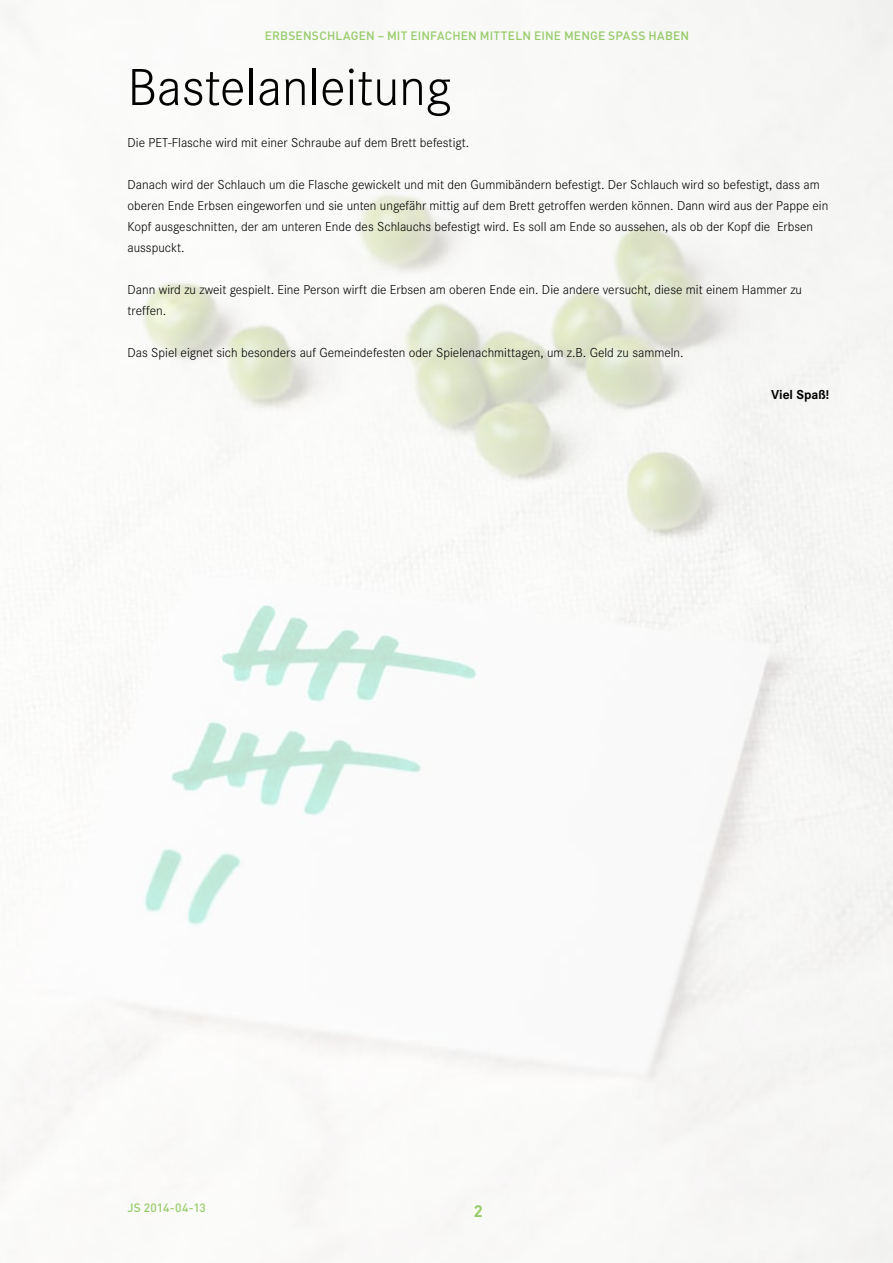
<style>
.page{position:relative;width:893px;height:1263px;background:#fff}
.page>*{position:absolute;margin:0;border:0;box-sizing:border-box;transform-origin:0 0}
.t1{font:300 54px "Corporate S";color:#000}
.t2{font:700 16.5px "DIN";color:#7dc242}
.t3{font:300 13.5px/21px "Corporate S";color:#000}
.t4{font:700 13.5px "Corporate S";color:#000}
.t5{font:500 12px "DIN";letter-spacing:.015em;color:#7dc242}
</style>
<div class="page">
<img style="left:0;top:0;width:893px;height:1263px">
<p class="t5" style="left:265px;top:28px;width:426px">ERBSENSCHLAGEN – MIT EINFACHEN MITTELN EINE MENGE SPASS HABEN</p>
<h1 class="t1" style="left:128px;top:57px;width:325px">Bastelanleitung</h1>
<p class="t3" style="left:128px;top:132px;width:343px">Die PET-Flasche wird mit einer Schraube auf dem Brett befestigt.</p>
<p class="t3" style="left:128px;top:174px;width:702px">Danach wird der Schlauch um die Flasche gewickelt und mit den Gummibändern befestigt. Der Schlauch wird so befestigt, dass am oberen Ende Erbsen eingeworfen und sie unten ungefähr mittig auf dem Brett getroffen werden können. Dann wird aus der Pappe ein Kopf ausgeschnitten, der am unteren Ende des Schlauchs befestigt wird. Es soll am Ende so aussehen, als ob der Kopf die Erbsen ausspuckt.</p>
<p class="t3" style="left:128px;top:279px;width:676px">Dann wird zu zweit gespielt. Eine Person wirft die Erbsen am oberen Ende ein. Die andere versucht, diese mit einem Hammer zu treffen.</p>
<p class="t3" style="left:128px;top:342px;width:558px">Das Spiel eignet sich besonders auf Gemeindefesten oder Spielenachmittagen, um z.B. Geld zu sammeln.</p>
<p class="t4" style="left:771px;top:387px;width:60px">Viel Spaß!</p>
<p class="t5" style="left:128px;top:1199px;width:80px">JS 2014-04-13</p>
<p class="t2" style="left:474px;top:1200px;width:10px">2</p>
</div>
